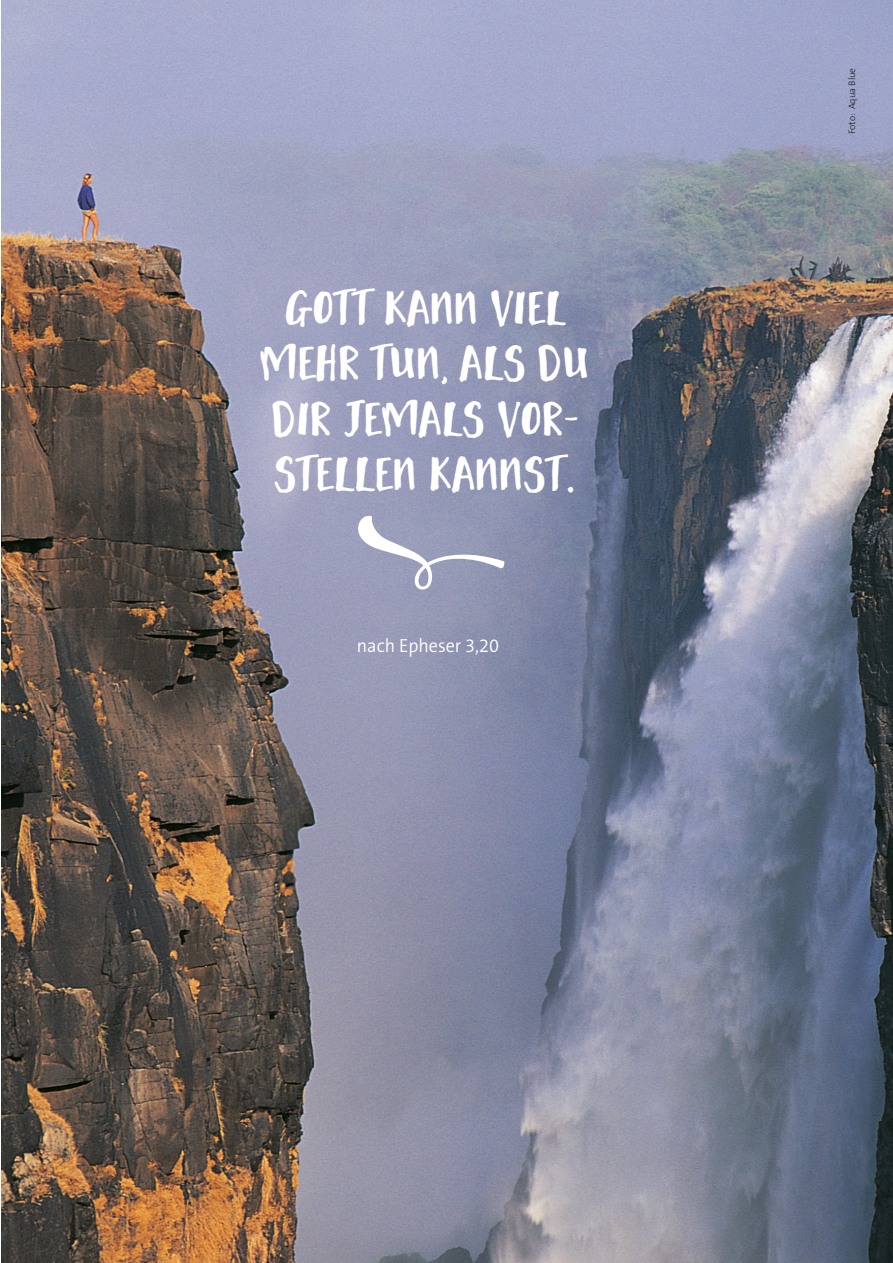
<style>
.page{position:relative;width:893px;height:1263px;background:#fff}
.page>*{position:absolute;margin:0;border:0;box-sizing:border-box;transform-origin:0 0}
.t1{font:47.4px/55.3px "Lemon Biscuit";color:#fff;text-align:center}
.t2{font:300 19.05px "The Sans C5";color:#fff;scale:.95 1}
.t3{font:300 9.45px "The Sans C5";color:#1d1d1b}
</style>
<div class="page">
<img style="left:1px;top:0;width:892px;height:1262px">
<p class="t1" style="left:261px;top:279px;width:330px">GOTT KANN VIEL<br>MEHR TUN, ALS DU<br>DIR JEMALS VOR-<br>STELLEN KANNST.</p>
<p class="t2" style="left:355px;top:633px;width:162px">◆nach Epheser 3,20</p>
<p class="t3" style="left:846px;top:134px;width:68px;rotate:-90deg">Foto: Aqua Blue</p>
</div>
